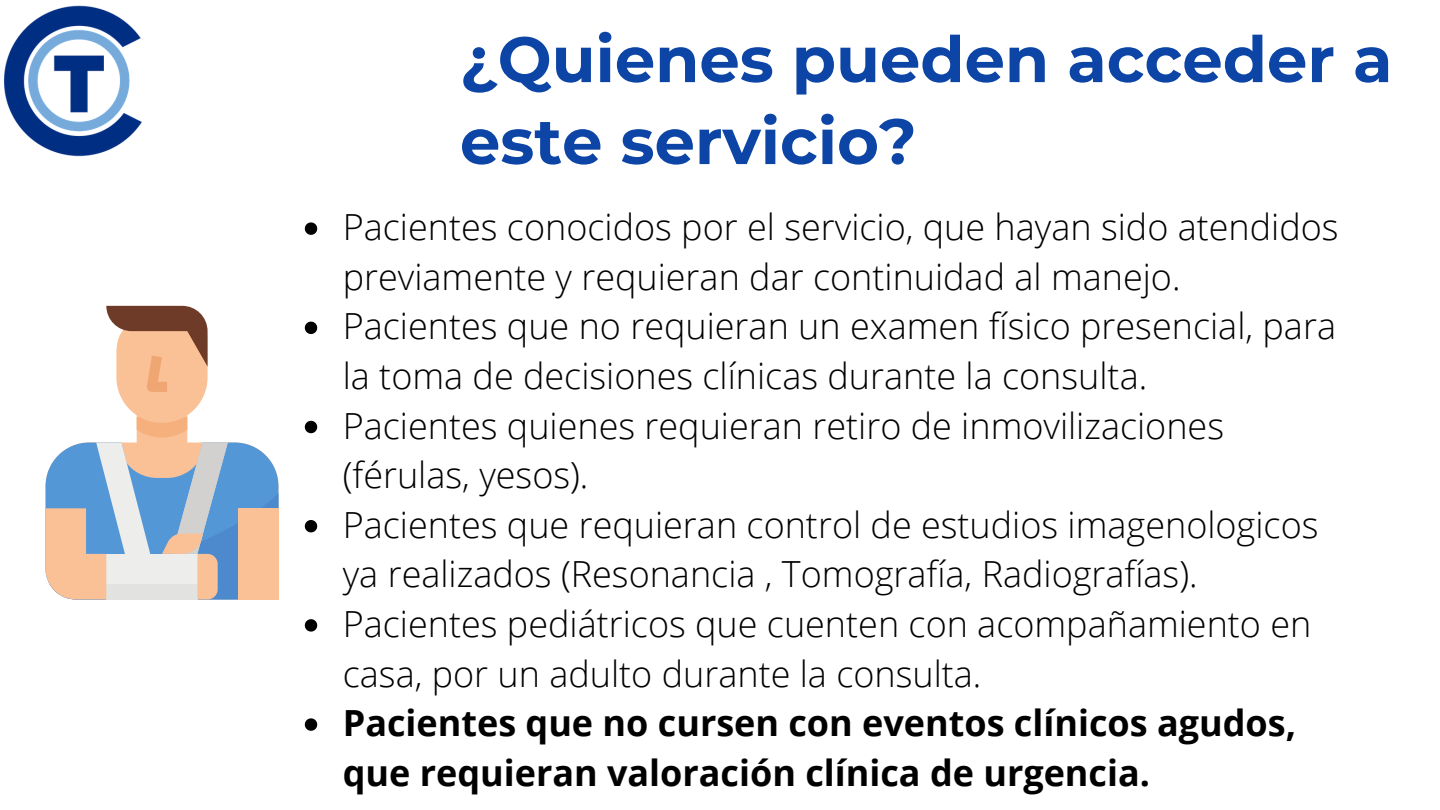
<style>
.page{position:relative;width:1440px;height:810px;background:#fff}
.page>*{position:absolute;margin:0;border:0;box-sizing:border-box;transform-origin:0 0}
.t1{font:700 64px/82px "Montserrat";color:#0c45a6}
.t2{font:300 36px/49.6px "Open Sans";color:#000}
.t3{font:700 36px/49.6px "Open Sans";color:#000}
</style>
<div class="page">
<svg style="left:305px;top:222px;width:12px;height:13px"></svg>
<svg style="left:305px;top:322px;width:12px;height:12px"></svg>
<svg style="left:305px;top:421px;width:12px;height:12px"></svg>
<svg style="left:305px;top:520px;width:12px;height:12px"></svg>
<svg style="left:305px;top:619px;width:12px;height:13px"></svg>
<svg style="left:305px;top:718px;width:12px;height:13px"></svg>
<img style="left:3px;top:5px;width:139px;height:152px">
<svg style="left:46px;top:306px;width:232px;height:293px"></svg>
<h1 class="t1" style="left:460px;top:18px;width:934px">¿Quienes pueden acceder a este servicio?</h1>
<p class="t2" style="left:343px;top:201px;width:997px">Pacientes conocidos por el servicio, que hayan sido atendidos previamente y requieran dar continuidad al manejo.<br>Pacientes que no requieran un examen físico presencial, para la toma de decisiones clínicas durante la consulta.<br>Pacientes quienes requieran retiro de inmovilizaciones (férulas, yesos).<br>Pacientes que requieran control de estudios imagenologicos ya realizados (Resonancia , Tomografía, Radiografías).<br>Pacientes pediátricos que cuenten con acompañamiento en casa, por un adulto durante la consulta.</p>
<p class="t3" style="left:343px;top:697px;width:955px">Pacientes que no cursen con eventos clínicos agudos, que requieran valoración clínica de urgencia.</p>
</div>
